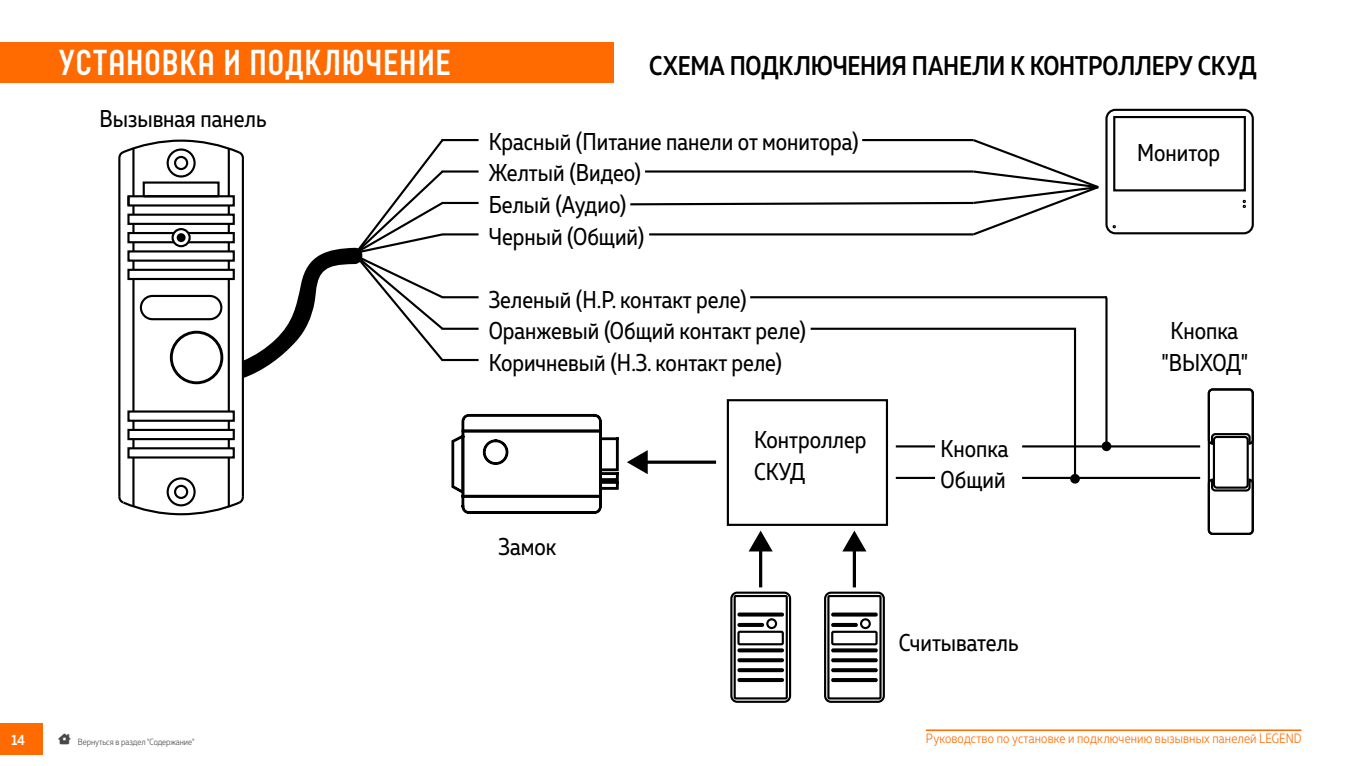
<style>
.page{position:relative;width:1361px;height:766px;background:#fff}
.page>*{position:absolute;margin:0;border:0;box-sizing:border-box;transform-origin:0 0}
.t1{font:700 36px "Neubau Pro";letter-spacing:-.005em;color:#fff}
.t2{font:500 27px "Muller Narrow";letter-spacing:-.01em;color:#000}
.t3{font:24.3px/31.8px "Muller Narrow";color:#000}
.t4{font:500 15px "Muller Narrow";color:#fff}
.t5{font:300 13.5px "Muller Narrow";letter-spacing:.01em;color:#ff6b00}
.t6{font:300 9px "Muller Narrow";color:#484847}
</style>
<div class="page">
<div style="left:0;top:723px;width:43px;height:32px;background:#ff6b00"></div>
<div style="left:0;top:42px;width:613px;height:41px;background:#ff6b00"></div>
<hr style="left:926px;top:729px;width:375px;height:1px;background:#ff6b00">
<div style="left:1113px;top:116px;width:133px;height:75px;border:2px solid #000"></div>
<div style="left:1105px;top:109px;width:149px;height:125px;border:2px solid #000;border-radius:9px"></div>
<svg style="left:1112px;top:225px;width:4px;height:3px"></svg>
<svg style="left:1242px;top:200px;width:4px;height:8px"></svg>
<svg style="left:451px;top:413px;width:168px;height:101px"></svg>
<div style="left:174px;top:484px;width:14px;height:15px;border:2px solid #000;border-radius:50%"></div>
<hr style="left:132px;top:279px;width:2px;height:132px;background:#000">
<hr style="left:132px;top:457px;width:2px;height:49px;background:#000">
<hr style="left:228px;top:457px;width:2px;height:49px;background:#000">
<hr style="left:118px;top:158px;width:2px;height:338px;background:#000">
<svg style="left:118px;top:494px;width:126px;height:22px"></svg>
<hr style="left:228px;top:279px;width:2px;height:132px;background:#000">
<hr style="left:242px;top:158px;width:2px;height:338px;background:#000">
<div style="left:167px;top:477px;width:29px;height:29px;border:2px solid #000;border-radius:50%"></div>
<svg style="left:127px;top:409px;width:108px;height:50px"></svg>
<hr style="left:442px;top:296px;width:36px;height:2px;background:#000">
<hr style="left:1022px;top:445px;width:178px;height:2px;background:#000">
<hr style="left:1022px;top:476px;width:178px;height:3px;background:#000">
<hr style="left:441px;top:139px;width:37px;height:2px;background:#000">
<hr style="left:441px;top:170px;width:37px;height:2px;background:#000">
<hr style="left:442px;top:202px;width:36px;height:2px;background:#000">
<hr style="left:442px;top:233px;width:36px;height:2px;background:#000">
<svg style="left:630px;top:139px;width:469px;height:97px"></svg>
<svg style="left:118px;top:139px;width:327px;height:239px"></svg>
<div style="left:1207px;top:388px;width:47px;height:147px;border:2px solid #000;border-radius:4px"></div>
<svg style="left:1207px;top:388px;width:47px;height:58px"></svg>
<svg style="left:1207px;top:477px;width:47px;height:58px"></svg>
<div style="left:1213px;top:436px;width:35px;height:52px;border:2px solid #000;border-radius:3px"></div>
<div style="left:727px;top:399px;width:161px;height:126px;border:2px solid #000"></div>
<div style="left:730px;top:591px;width:61px;height:111px;border:2px solid #000;border-radius:6px"></div>
<div style="left:733px;top:594px;width:55px;height:105px;border:2px solid #000"></div>
<div style="left:737px;top:612px;width:47px;height:4px;border:2px solid #000"></div>
<div style="left:737px;top:648px;width:47px;height:4px;border:2px solid #000"></div>
<div style="left:737px;top:658px;width:47px;height:4px;border:2px solid #000"></div>
<div style="left:737px;top:668px;width:47px;height:4px;border:2px solid #000"></div>
<div style="left:737px;top:677px;width:47px;height:4px;border:2px solid #000"></div>
<div style="left:737px;top:622px;width:27px;height:4px;border:2px solid #000"></div>
<div style="left:766px;top:618px;width:11px;height:11px;border:2px solid #000;border-radius:50%"></div>
<div style="left:737px;top:630px;width:47px;height:15px;border:2px solid #000"></div>
<div style="left:824px;top:591px;width:61px;height:111px;border:2px solid #000;border-radius:6px"></div>
<div style="left:827px;top:594px;width:54px;height:105px;border:2px solid #000"></div>
<div style="left:831px;top:612px;width:47px;height:4px;border:2px solid #000"></div>
<div style="left:831px;top:648px;width:47px;height:4px;border:2px solid #000"></div>
<div style="left:831px;top:658px;width:47px;height:4px;border:2px solid #000"></div>
<div style="left:831px;top:668px;width:47px;height:4px;border:2px solid #000"></div>
<div style="left:831px;top:677px;width:47px;height:5px;border:2px solid #000"></div>
<div style="left:831px;top:622px;width:27px;height:4px;border:2px solid #000"></div>
<div style="left:860px;top:618px;width:11px;height:11px;border:2px solid #000;border-radius:50%"></div>
<div style="left:831px;top:630px;width:46px;height:15px;border:2px solid #000"></div>
<hr style="left:759px;top:547px;width:3px;height:40px;background:#000">
<svg style="left:749px;top:530px;width:23px;height:21px"></svg>
<hr style="left:644px;top:460px;width:72px;height:3px;background:#000">
<svg style="left:627px;top:450px;width:21px;height:24px"></svg>
<hr style="left:853px;top:547px;width:3px;height:40px;background:#000">
<svg style="left:842px;top:530px;width:24px;height:21px"></svg>
<svg style="left:748px;top:296px;width:360px;height:152px"></svg>
<div style="left:1101px;top:441px;width:10px;height:10px;background:#000;border-radius:50%"></div>
<svg style="left:808px;top:326px;width:269px;height:155px"></svg>
<div style="left:1070px;top:474px;width:10px;height:9px;background:#000;border-radius:50%"></div>
<hr style="left:896px;top:445px;width:39px;height:2px;background:#000">
<hr style="left:896px;top:476px;width:39px;height:3px;background:#000">
<hr style="left:441px;top:327px;width:37px;height:3px;background:#000">
<hr style="left:441px;top:359px;width:37px;height:2px;background:#000">
<p class="t4" style="left:11px;top:729px;width:15px">14</p>
<h1 class="t1" style="left:58px;top:41px;width:394px">УСТАНОВКА И ПОДКЛЮЧЕНИЕ</h1>
<p class="t3" style="left:100px;top:102px;width:169px">Вызывная панель</p>
<p class="t2" style="left:649px;top:49px;width:609px">СХЕМА ПОДКЛЮЧЕНИЯ ПАНЕЛИ К КОНТРОЛЛЕРУ СКУД</p>
<p class="t3" style="left:489px;top:125px;width:371px">Красный (Питание панели от монитора)<br>Желтый (Видео)<br>Белый (Аудио)<br>Черный (Общий)</p>
<p class="t3" style="left:489px;top:283px;width:319px">Зеленый (Н.Р. контакт реле)<br>Оранжевый (Общий контакт реле)<br>Коричневый (Н.З. контакт реле)</p>
<p class="t3" style="left:498px;top:530px;width:59px">Замок</p>
<p class="t3" style="left:754px;top:423px;width:114px">Контроллер<br>СКУД</p>
<p class="t3" style="left:940px;top:432px;width:69px">Кнопка<br>Общий</p>
<p class="t3" style="left:898px;top:626px;width:121px">Считыватель</p>
<p class="t3" style="left:1137px;top:136px;width:85px">Монитор</p>
<p class="t3" style="left:1161px;top:315px;width:88px;text-align:center">Кнопка "ВЫХОД"</p>
<p class="t6" style="left:59px;top:735px;width:137px">★ Вернуться в раздел "Содержание"</p>
<p class="t5" style="left:926px;top:730px;width:377px">Руководство по установке и подключению вызывных панелей LEGEND</p>
</div>
